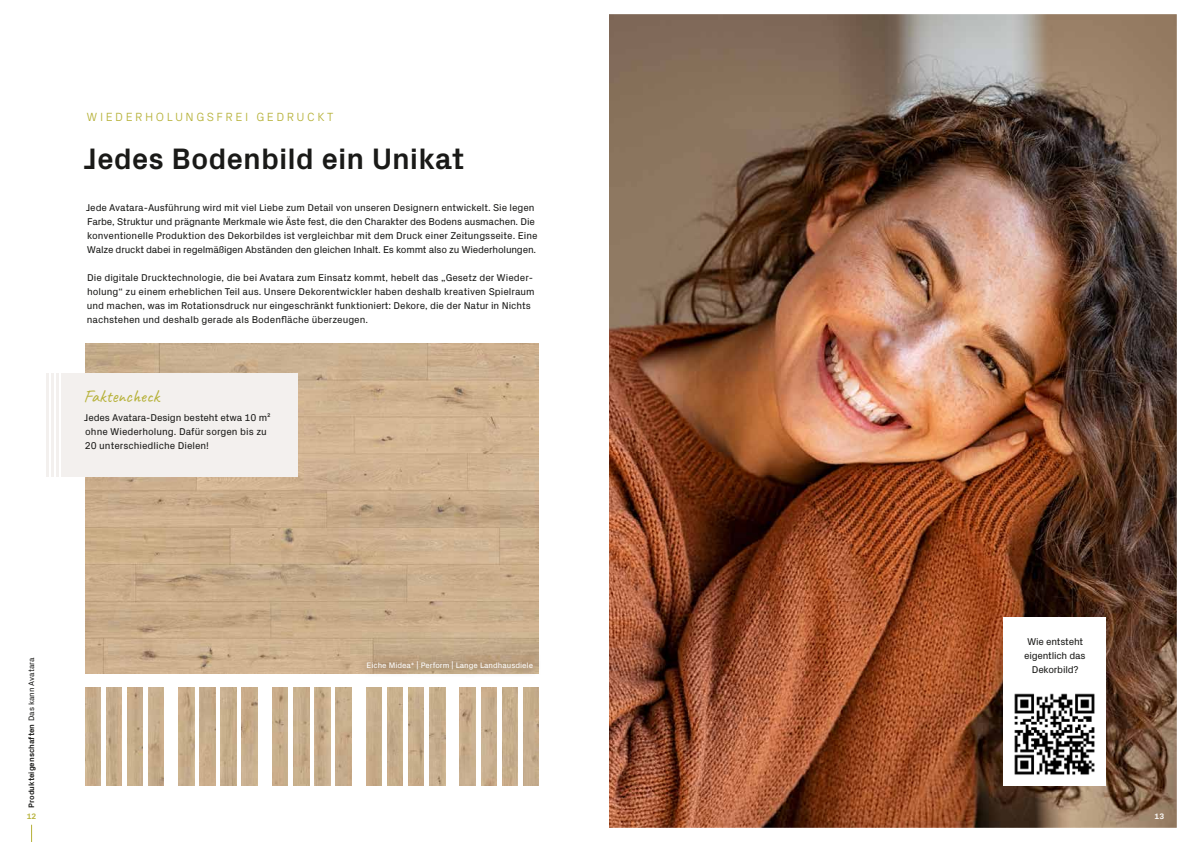
<style>
.page{position:relative;width:1191px;height:842px;background:#fff}
.page>*{position:absolute;margin:0;border:0;box-sizing:border-box;transform-origin:0 0}
.t1{font:700 30px "Px Grotesk";color:#1a1a18}
.t2{font:18px "Caveat";color:#b6b138}
.t3{font:300 12px "Px Grotesk";letter-spacing:.21em;color:#b6b138}
.t4{font:10px/14px "Px Grotesk";letter-spacing:-.005em;color:#1a1a18}
.t5{font:8px "Px Grotesk";color:#fff}
.t6{font:700 8px "Px Grotesk";color:#1a1a18}
.t7{font:700 8px "Px Grotesk";color:#b6b138}
.t8{font:700 8px "Px Grotesk";color:#fff}
.s1{font-weight:400}
</style>
<div class="page">
<img style="left:32px;top:14px;width:1145px;height:828px">
<div style="left:21px;top:807px;width:21px;height:19px;background:#fff"></div>
<svg style="left:31px;top:825px;width:1px;height:17px"></svg>
<p class="t3" style="left:86px;top:108px;width:248px">WIEDERHOLUNGSFREI GEDRUCKT</p>
<h1 class="t1" style="left:84px;top:137px;width:382px">Jedes Bodenbild ein Unikat</h1>
<p class="t4" style="left:86px;top:200px;width:453px">Jede Avatara-Ausführung wird mit viel Liebe zum Detail von unseren Designern entwickelt. Sie legen Farbe, Struktur und prägnante Merkmale wie Äste fest, die den Charakter des Bodens ausmachen. Die konventionelle Produktion des Dekorbildes ist vergleichbar mit dem Druck einer Zeitungsseite. Eine Walze druckt dabei in regelmäßigen Abständen den gleichen Inhalt. Es kommt also zu Wiederholungen.</p>
<p class="t4" style="left:87px;top:270px;width:449px">Die digitale Drucktechnologie, die bei Avatara zum Einsatz kommt, hebelt das „Gesetz der Wieder&shy;holung“ zu einem erheblichen Teil aus. Unsere Dekorentwickler haben deshalb kreativen Spielraum und machen, was im Rotationsdruck nur eingeschränkt funktioniert: Dekore, die der Natur in Nichts nachstehen und deshalb gerade als Bodenfläche überzeugen.</p>
<h2 class="t2" style="left:83px;top:384px;width:77px">Faktencheck</h2>
<p class="t4" style="left:84px;top:410px;width:188px">Jedes Avatara-Design besteht etwa 10 m2 ohne Wiederholung. Dafür sorgen bis zu<br>20 unterschiedliche Dielen!</p>
<p class="t6" style="left:26px;top:808px;width:152px;rotate:-90deg">Produkteigenschaften <span class="s1">Das kann Avatara</span></p>
<p class="t7" style="left:27px;top:810px;width:11px">12</p>
<p class="t5" style="left:366px;top:659px;width:168px">Eiche Midea* | Perform | Lange Landhausdiele</p>
<p class="t4" style="left:1024px;top:634px;width:63px;text-align:center">Wie entsteht eigentlich das<br>Dekorbild?</p>
<p class="t8" style="left:1154px;top:810px;width:11px">13</p>
</div>
